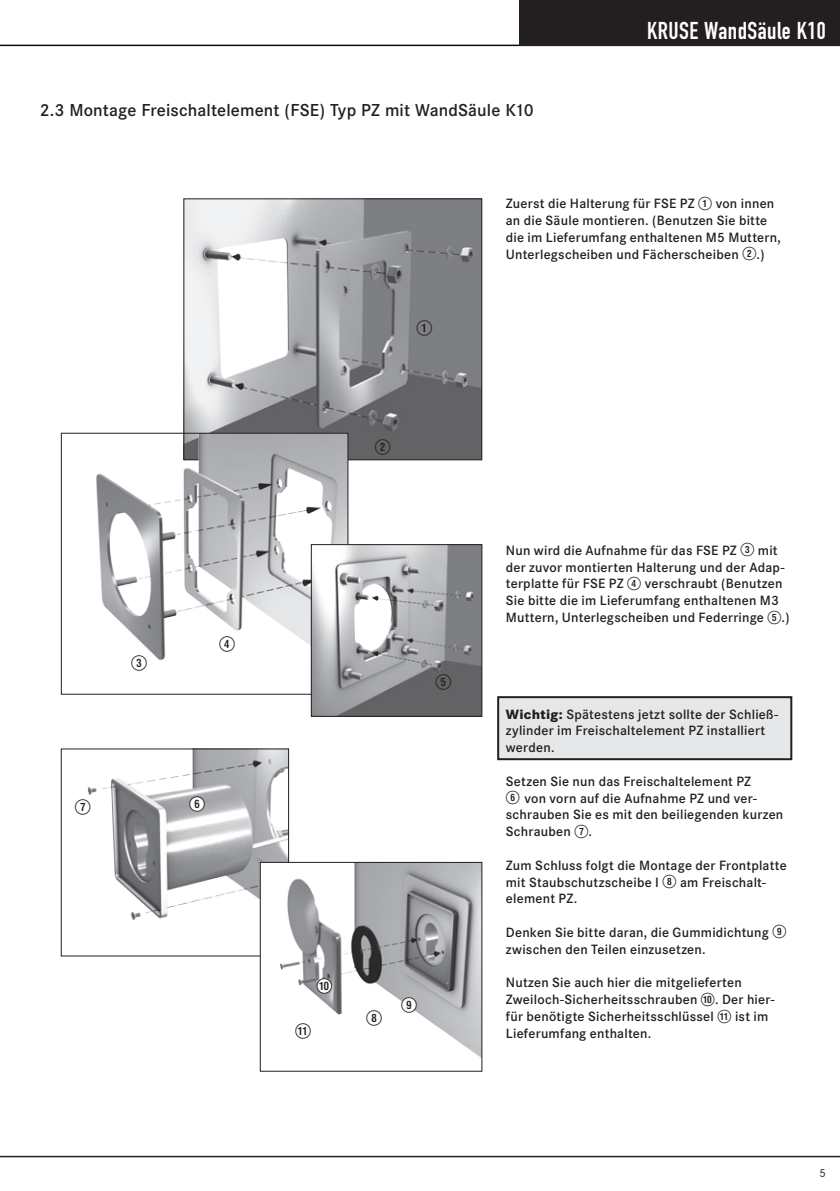
<style>
.page{position:relative;width:840px;height:1191px;background:#fff}
.page>*{position:absolute;margin:0;border:0;box-sizing:border-box;transform-origin:0 0}
.t1{font:24px "DIN Engschrift";letter-spacing:.02em;color:#fff}
.t2{font:600 18px "Corporate S";letter-spacing:.005em;color:#231f20}
.t3{font:16px "Numerics P01";color:#231f20}
.t4{font:600 14px/16.8px "Corporate S";letter-spacing:.015em;color:#231f20}
.t5{font:12px "Corporate S";color:#231f20}
.s1{font-family:"Numerics P01";font-weight:400}
.s2{font-weight:800}
</style>
<div class="page">
<hr style="left:0;top:45px;width:839px;height:1px;background:#0b0e15">
<div style="left:519px;top:0;width:320px;height:45px;background:#231f20"></div>
<hr style="left:0;top:1155px;width:839px;height:2px;background:#231f20">
<img style="left:185px;top:200px;width:295px;height:258px">
<div style="left:183px;top:198px;width:299px;height:262px;border:1px solid #231f20"></div>
<img style="left:96px;top:435px;width:250px;height:257px">
<div style="left:61px;top:433px;width:287px;height:261px;border:1px solid #231f20"></div>
<img style="left:87px;top:750px;width:200px;height:204px">
<div style="left:61px;top:748px;width:228px;height:208px;border:1px solid #231f20"></div>
<img style="left:262px;top:864px;width:218px;height:193px">
<div style="left:260px;top:862px;width:222px;height:209px;border:1px solid #231f20"></div>
<img style="left:313px;top:546px;width:167px;height:168px">
<div style="left:311px;top:544px;width:171px;height:172px;border:1px solid #231f20"></div>
<div style="left:498px;top:697px;width:292px;height:62px;background:#e6e7e9"></div>
<div style="left:497px;top:696px;width:294px;height:64px;border:2px solid #231f20"></div>
<div style="left:190px;top:797px;width:14px;height:14px;background:#fff;border-radius:50%"></div>
<div style="left:366px;top:1010px;width:15px;height:15px;background:#fff;border-radius:50%"></div>
<div style="left:401px;top:997px;width:15px;height:14px;background:#fff;border-radius:50%"></div>
<div style="left:317px;top:978px;width:14px;height:15px;background:#fff;border-radius:50%"></div>
<div style="left:296px;top:1023px;width:14px;height:14px;background:#fff;border-radius:50%"></div>
<p class="t2" style="left:40px;top:100px;width:495px">2.3 Montage Freischaltelement (FSE) Typ PZ mit WandSäule K10</p>
<h1 class="t1" style="left:646px;top:16px;width:180px">KRUSE WandSäule K10</h1>
<p class="t3" style="left:131px;top:655px;width:17px">E</p>
<p class="t3" style="left:219px;top:636px;width:17px">R</p>
<p class="t3" style="left:75px;top:798px;width:17px">U</p>
<p class="t3" style="left:189px;top:796px;width:17px">Y</p>
<p class="t3" style="left:416px;top:320px;width:17px">Q</p>
<p class="t3" style="left:375px;top:439px;width:17px">W</p>
<p class="t3" style="left:435px;top:674px;width:17px">T</p>
<p class="t3" style="left:316px;top:978px;width:17px">P</p>
<p class="t3" style="left:295px;top:1022px;width:17px">{</p>
<p class="t3" style="left:366px;top:1010px;width:17px">I</p>
<p class="t3" style="left:401px;top:996px;width:17px">O</p>
<p class="t4" style="left:505px;top:195px;width:276px">Zuerst die Halterung für FSE PZ <span class="s1">Q</span> von innen an die Säule montieren. (Benutzen Sie bitte die im Lieferumfang enthaltenen M5 Muttern, Unterlegscheiben und Fächerscheiben <span class="s1">W</span>.)</p>
<p class="t4" style="left:505px;top:542px;width:285px">Nun wird die Aufnahme für das FSE PZ <span class="s1">E</span> mit der zuvor montierten Halterung und der Adap&shy;terplatte für FSE PZ <span class="s1">R</span> verschraubt (Benutzen Sie bitte die im Lieferumfang enthaltenen M3<br>Muttern, Unterlegscheiben und Federringe <span class="s1">T</span>.)</p>
<p class="t4" style="left:505px;top:705px;width:274px"><span class="s2">Wichtig:</span> Spätestens jetzt sollte der Schließ&shy;zylinder im Freischaltelement PZ installiert werden.</p>
<p class="t4" style="left:505px;top:773px;width:279px">Setzen Sie nun das Freischaltelement PZ<br><span class="s1">Y</span> von vorn auf die Aufnahme PZ und ver&shy;schrauben Sie es mit den beiliegenden kurzen Schrauben <span class="s1">U</span>.</p>
<p class="t4" style="left:505px;top:857px;width:282px">Zum Schluss folgt die Montage der Frontplatte mit Staubschutzscheibe I <span class="s1">I</span> am Freischalt&shy;element PZ.</p>
<p class="t4" style="left:505px;top:924px;width:282px">Denken Sie bitte daran, die Gummidichtung <span class="s1">O </span>zwischen den Teilen einzusetzen.</p>
<p class="t4" style="left:505px;top:974px;width:270px">Nutzen Sie auch hier die mitgelieferten Zweiloch-Sicherheitsschrauben <span class="s1">P</span>. Der hier&shy;für benötigte Sicherheitsschlüssel <span class="s1">{</span> ist im Lieferumfang enthalten.</p>
<p class="t5" style="left:818px;top:1166px;width:8px">5</p>
</div>
